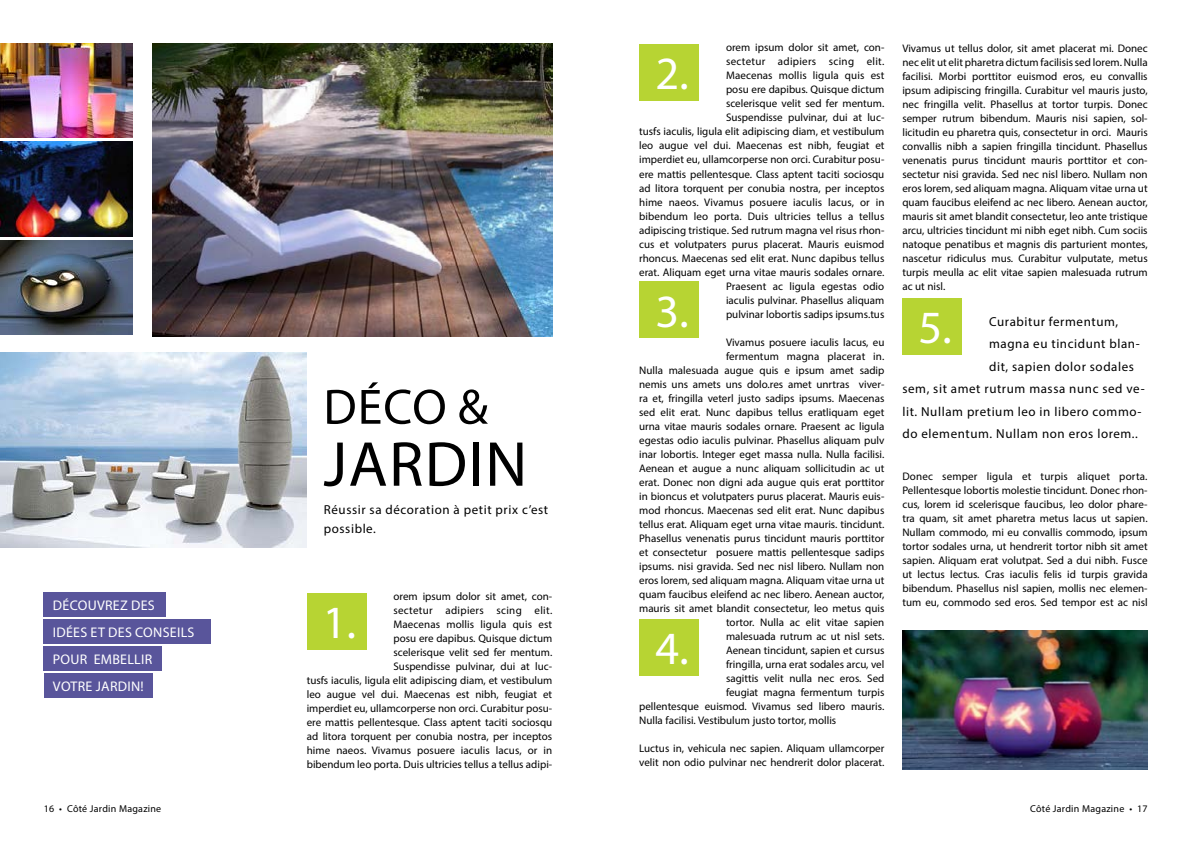
<style>
.page{position:relative;width:1191px;height:842px;background:#fff}
.page>*{position:absolute;margin:0;border:0;box-sizing:border-box;transform-origin:0 0}
.t1{font:64px "Myriad Pro";letter-spacing:.02em;color:#000}
.t2{font:50px "Myriad Pro";color:#000}
.t3{font:46.4px "Myriad Pro";color:#fff}
.t4{font:14px/27px "Myriad Pro";letter-spacing:.02em;color:#fff}
.t5{font:13px/18.4px "Myriad Pro";letter-spacing:.045em;color:#000}
.t6{font:11px/14px "Myriad Pro";color:#000;text-align:right}
.t7{font:10px "Myriad Pro";letter-spacing:.025em;color:#000}
</style>
<div class="page">
<img style="left:0;top:43px;width:132px;height:95px">
<img style="left:0;top:142px;width:132px;height:94px">
<img style="left:0;top:240px;width:132px;height:95px">
<img style="left:0;top:353px;width:307px;height:195px">
<img style="left:153px;top:43px;width:399px;height:293px">
<img style="left:902px;top:630px;width:245px;height:140px">
<div style="left:44px;top:592px;width:122px;height:24px;background:#59559b"></div>
<div style="left:44px;top:619px;width:167px;height:24px;background:#59559b"></div>
<div style="left:44px;top:646px;width:118px;height:24px;background:#59559b"></div>
<div style="left:44px;top:673px;width:109px;height:24px;background:#59559b"></div>
<div style="left:639px;top:282px;width:60px;height:56px;background:#b7d433"></div>
<div style="left:639px;top:44px;width:60px;height:56px;background:#b7d433"></div>
<div style="left:307px;top:593px;width:59px;height:56px;background:#b7d433"></div>
<div style="left:902px;top:298px;width:60px;height:57px;background:#b7d433"></div>
<div style="left:639px;top:619px;width:60px;height:57px;background:#b7d433"></div>
<p class="t4" style="left:53px;top:591px;width:143px">Découvrez des<br>idées et des conseils pour embellir votre jardin!</p>
<h2 class="t2" style="left:323px;top:376px;width:166px">Déco &amp;</h2>
<h1 class="t1" style="left:323px;top:425px;width:205px">jardin</h1>
<p class="t5" style="left:324px;top:500px;width:226px">Réussir sa décoration à petit prix c’est possible.</p>
<p class="t6" style="left:307px;top:589px;width:247px">orem ipsum dolor sit amet, con-<br>sectetur adipiers scing elit.<br>Maecenas mollis ligula quis est<br>posu ere dapibus. Quisque dictum<br>scelerisque velit sed fer mentum.<br>Suspendisse pulvinar, dui at luc-<br>tusfs iaculis, ligula elit adipiscing diam, et vestibulum leo augue vel dui. Maecenas est nibh, feugiat et imperdiet eu, ullamcorperse non orci. Curabitur posu&shy;ere mattis pellentesque. Class aptent taciti sociosqu ad litora torquent per conubia nostra, per inceptos hime naeos. Vivamus posuere iaculis lacus, or in bibendum leo porta. Duis ultricies tellus a tellus adipi-</p>
<h3 class="t3" style="left:323px;top:594px;width:35px">1.</h3>
<p class="t6" style="left:639px;top:41px;width:247px">orem ipsum dolor sit amet, con-<br>sectetur adipiers scing elit.<br>Maecenas mollis ligula quis est<br>posu ere dapibus. Quisque dictum<br>scelerisque velit sed fer mentum.<br>Suspendisse pulvinar, dui at luc-<br>tusfs iaculis, ligula elit adipiscing diam, et vestibulum leo augue vel dui. Maecenas est nibh, feugiat et imperdiet eu, ullamcorperse non orci. Curabitur posu&shy;ere mattis pellentesque. Class aptent taciti sociosqu ad litora torquent per conubia nostra, per inceptos hime naeos. Vivamus posuere iaculis lacus, or in bibendum leo porta. Duis ultricies tellus a tellus adipiscing tristique. Sed rutrum magna vel risus rhon&shy;cus et volutpaters purus placerat. Mauris euismod rhoncus. Maecenas sed elit erat. Nunc dapibus tellus erat. Aliquam eget urna vitae mauris sodales ornare.<br>Praesent ac ligula egestas odio<br>iaculis pulvinar. Phasellus aliquam<br>pulvinar lobortis sadips ipsums.tus</p>
<p class="t6" style="left:726px;top:335px;width:160px">Vivamus posuere iaculis lacus, eu</p>
<p class="t6" style="left:726px;top:349px;width:160px">fermentum magna placerat in.</p>
<p class="t6" style="left:639px;top:363px;width:247px">Nulla malesuada augue quis e ipsum amet sadip</p>
<p class="t6" style="left:639px;top:377px;width:247px">nemis uns amets uns dolo.res amet unrtras viver-</p>
<p class="t6" style="left:639px;top:391px;width:247px">ra et, fringilla veterl justo sadips ipsums. Maecenas</p>
<p class="t6" style="left:639px;top:405px;width:247px">sed elit erat. Nunc dapibus tellus eratliquam eget</p>
<p class="t6" style="left:639px;top:419px;width:247px">urna vitae mauris sodales ornare. Praesent ac ligula</p>
<p class="t6" style="left:639px;top:433px;width:247px">egestas odio iaculis pulvinar. Phasellus aliquam pulv</p>
<p class="t6" style="left:639px;top:447px;width:247px">inar lobortis. I nteger eget massa nulla. Nulla facilisi.</p>
<p class="t6" style="left:639px;top:461px;width:247px">Aenean et augue a nunc aliquam sollicitudin ac ut</p>
<p class="t6" style="left:639px;top:475px;width:247px">erat. Donec non digni ada augue quis erat porttitor</p>
<p class="t6" style="left:639px;top:489px;width:247px">in bioncus et volutpaters purus placerat. Mauris euis-</p>
<p class="t6" style="left:639px;top:503px;width:247px">mod rhoncus. Maecenas sed elit erat. Nunc dapibus</p>
<p class="t6" style="left:639px;top:517px;width:247px">tellus erat. Aliquam eget urna vitae mauris. tincidunt.</p>
<p class="t6" style="left:639px;top:531px;width:247px">Phasellus venenatis purus tincidunt mauris porttitor</p>
<p class="t6" style="left:639px;top:545px;width:247px">et consectetur posuere mattis pellentesque sadips</p>
<p class="t6" style="left:639px;top:559px;width:247px">ipsums. nisi gravida. Sed nec nisl libero. Nullam non</p>
<p class="t6" style="left:639px;top:573px;width:247px">eros lorem, sed aliquam magna. Aliquam vitae urna ut</p>
<p class="t6" style="left:639px;top:587px;width:247px">quam faucibus eleifend ac nec libero. Aenean auctor,</p>
<p class="t6" style="left:639px;top:601px;width:247px">mauris sit amet blandit consectetur, leo metus quis</p>
<p class="t6" style="left:726px;top:615px;width:160px">tortor. Nulla ac elit vitae sapien</p>
<p class="t6" style="left:726px;top:629px;width:160px">malesuada rutrum ac ut nisl sets.</p>
<p class="t6" style="left:726px;top:643px;width:160px">Aenean tincidunt, sapien et cursus</p>
<p class="t6" style="left:726px;top:657px;width:160px">fringilla, urna erat sodales arcu, vel</p>
<p class="t6" style="left:726px;top:671px;width:160px">sagittis velit nulla nec eros. Sed</p>
<p class="t6" style="left:726px;top:685px;width:160px">feugiat magna fermentum turpis</p>
<p class="t6" style="left:639px;top:699px;width:247px">pellentesque euismod. Vivamus sed libero mauris.</p>
<p class="t6" style="left:639px;top:713px;width:199px">Nulla facilisi. Vestibulum justo tortor, mollis</p>
<p class="t6" style="left:639px;top:741px;width:247px;text-align:left">Luctus in, vehicula nec sapien. Aliquam ullamcorper velit non odio pulvinar nec hendrerit dolor placerat.</p>
<h3 class="t3" style="left:655px;top:45px;width:35px">2.</h3>
<h3 class="t3" style="left:655px;top:283px;width:35px">3.</h3>
<h3 class="t3" style="left:655px;top:620px;width:35px">4.</h3>
<p class="t6" style="left:902px;top:41px;width:247px;text-align:justify">Vivamus ut tellus dolor, sit amet placerat mi. Donec nec elit ut elit pharetra dictum facilisis sed lorem. Nulla facilisi. Morbi porttitor euismod eros, eu convallis ipsum adipiscing fringilla. Curabitur vel mauris justo, nec fringilla velit. Phasellus at tortor turpis. Donec semper rutrum bibendum. Mauris nisi sapien, sol&shy;licitudin eu pharetra quis, consectetur in orci. Mauris convallis nibh a sapien fringilla tincidunt. Phasellus venenatis purus tincidunt mauris porttitor et con&shy;sectetur nisi gravida. Sed nec nisl libero. Nullam non eros lorem, sed aliquam magna. Aliquam vitae urna ut quam faucibus eleifend ac nec libero. Aenean auctor, mauris sit amet blandit consectetur, leo ante tristique arcu, ultricies tincidunt mi nibh eget nibh. Cum sociis natoque penatibus et magnis dis parturient montes, nascetur ridiculus mus. Curabitur vulputate, metus turpis meulla ac elit vitae sapien malesuada rutrum ac ut nisl.</p>
<p class="t5" style="left:989px;top:312px;width:130px">Curabitur fermentum,</p>
<p class="t5" style="left:989px;top:334px;width:152px">magna eu tincidunt blan-</p>
<p class="t5" style="left:989px;top:357px;width:146px">dit, sapien dolor sodales</p>
<p class="t5" style="left:902px;top:379px;width:244px">sem, sit amet rutrum massa nunc sed ve-</p>
<p class="t5" style="left:902px;top:402px;width:240px">lit. Nullam pretium leo in libero commo-</p>
<p class="t5" style="left:902px;top:424px;width:237px">do elementum. Nullam non eros lorem..</p>
<p class="t6" style="left:902px;top:469px;width:247px;text-align:justify">Donec semper ligula et turpis aliquet porta.<br>Pellentesque lobortis molestie tincidunt. Donec rhon&shy;cus, lorem id scelerisque faucibus, leo dolor phare&shy;tra quam, sit amet pharetra metus lacus ut sapien.<br>Nullam commodo, mi eu convallis commodo, ipsum tortor sodales urna, ut hendrerit tortor nibh sit amet sapien. Aliquam erat volutpat. Sed a dui nibh. Fusce ut lectus lectus. Cras iaculis felis id turpis gravida bibendum. Phasellus nisl sapien, mollis nec elemen&shy;tum eu, commodo sed eros. Sed tempor est ac nisl</p>
<h3 class="t3" style="left:918px;top:299px;width:35px">5.</h3>
<p class="t7" style="left:44px;top:802px;width:119px">16 • Côté Jardin Magazine</p>
<p class="t7" style="left:1030px;top:802px;width:119px">Côté Jardin Magazine • 17</p>
</div>
